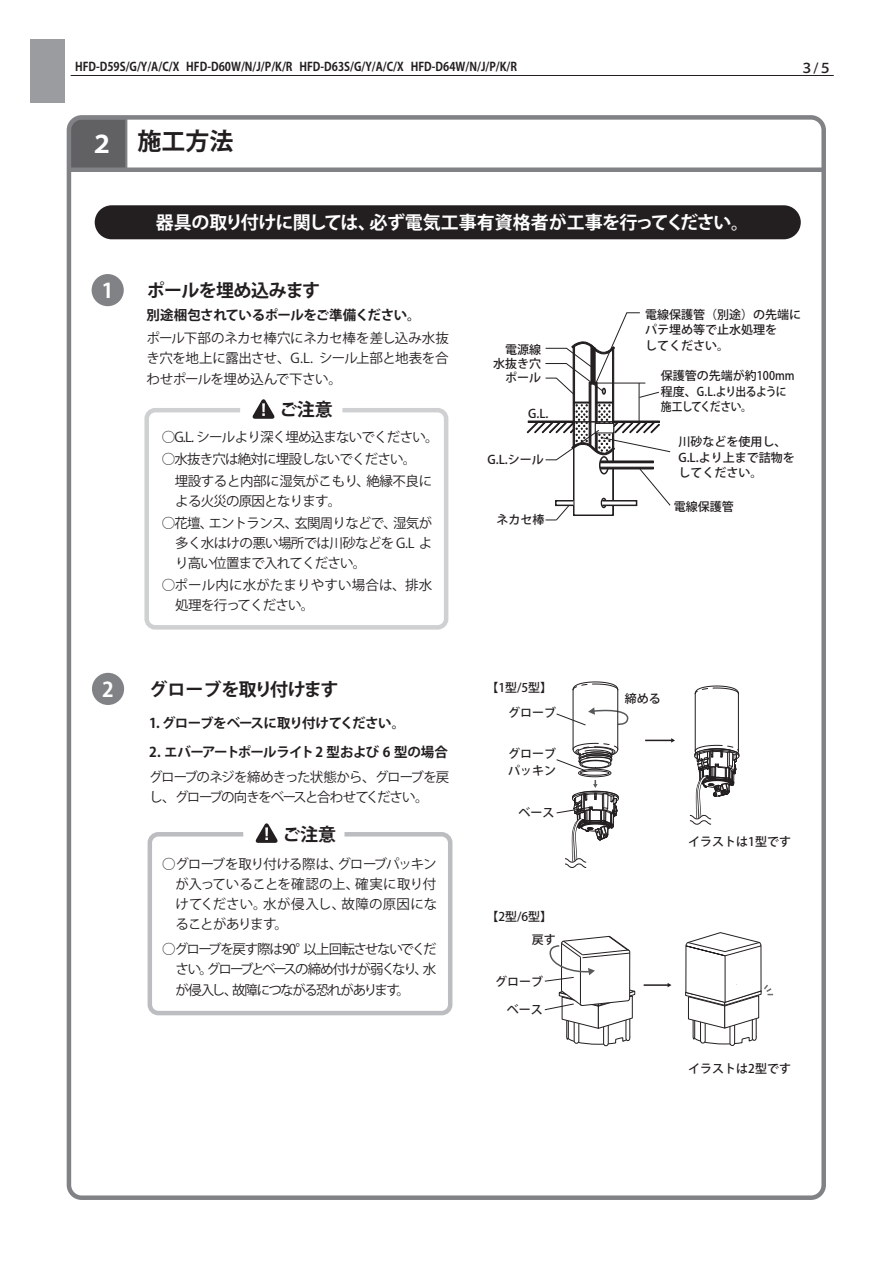
<style>
.page{position:relative;width:893px;height:1263px;background:#fff}
.page>*{position:absolute;margin:0;border:0;box-sizing:border-box;transform-origin:0 0}
.t1{font:700 24px "Koz Go Pro";color:#231f20}
.t2{font:700 20.25px "Koz Go Pro";color:#fff}
.t3{font:700 18px "Koz Go Pro";letter-spacing:-.02em;color:#fff}
.t4{font:700 18px "Koz Go Pro";letter-spacing:-.02em;color:#231f20}
.t5{font:13.5px/20.2px "Koz Go Pro";letter-spacing:-.06em;color:#231f20;text-align:justify}
.t6{font:700 13.5px "Koz Go Pro";letter-spacing:-.04em;color:#231f20}
.t7{font:13.5px/20.2px "Koz Go Pro";letter-spacing:-.08em;color:#231f20}
.t8{font:13.5px/20.2px "Koz Go Pro";letter-spacing:.01em;color:#231f20}
.t9{font:500 13.5px "Koz Go Pro";color:#231f20}
.t10{font:500 12px/15.6px "Koz Go Pro";color:#231f20}
.t11{font:700 12px "Koz Go Pro";color:#231f20;scale:.9 1}
.s1{color:#fff}
</style>
<div class="page">
<div style="left:30px;top:39px;width:34px;height:64px;background:#9a9c9f"></div>
<hr style="left:71px;top:75px;width:763px;height:1px;background:#231f20">
<div style="left:72px;top:120px;width:56px;height:47px;background:#616164"></div>
<div style="left:67px;top:115px;width:759px;height:1085px;border:4px solid #808285;border-radius:13px"></div>
<div style="left:69px;top:167px;width:755px;height:5px;background:#808285"></div>
<svg style="left:255px;top:823px;width:23px;height:20px"></svg>
<div style="left:148px;top:832px;width:304px;height:183px;border:4px solid #bcbdc0;border-radius:9px"></div>
<div style="left:92px;top:673px;width:32px;height:32px;background:#808285;border-radius:50%"></div>
<svg style="left:556px;top:707px;width:73px;height:19px"></svg>
<hr style="left:617px;top:690px;width:1px;height:59px;background:#231f20">
<hr style="left:573px;top:690px;width:1px;height:59px;background:#231f20">
<svg style="left:573px;top:681px;width:45px;height:9px"></svg>
<svg style="left:556px;top:743px;width:62px;height:28px"></svg>
<hr style="left:738px;top:694px;width:1px;height:57px;background:#231f20">
<hr style="left:695px;top:694px;width:1px;height:57px;background:#231f20">
<svg style="left:695px;top:685px;width:44px;height:9px"></svg>
<svg style="left:645px;top:738px;width:30px;height:5px"></svg>
<div style="left:578px;top:769px;width:33px;height:8px;border:1px solid #231f20;border-radius:50%"></div>
<div style="left:580px;top:771px;width:29px;height:4px;border:1px solid #231f20;border-radius:50%"></div>
<div style="left:730px;top:1021px;width:5px;height:25px;border:1px solid #231f20;border-radius:2px"></div>
<div style="left:603px;top:1021px;width:6px;height:25px;border:1px solid #231f20;border-radius:2px"></div>
<hr style="left:644px;top:984px;width:24px;height:2px;background:#231f20">
<svg style="left:685px;top:932px;width:88px;height:113px"></svg>
<svg style="left:544px;top:936px;width:92px;height:109px"></svg>
<svg style="left:252px;top:399px;width:23px;height:20px"></svg>
<div style="left:144px;top:408px;width:304px;height:222px;border:4px solid #cfd0d2;border-radius:9px"></div>
<div style="left:92px;top:274px;width:32px;height:32px;background:#808285;border-radius:50%"></div>
<div style="left:95px;top:205px;width:706px;height:34px;background:#231f20;border-radius:17px"></div>
<svg style="left:527px;top:312px;width:144px;height:209px"></svg>
<svg style="left:556px;top:780px;width:63px;height:88px"></svg>
<svg style="left:689px;top:745px;width:51px;height:80px"></svg>
<p class="t11" style="left:75px;top:59px;width:493px">HFD-D59S/G/Y/A/C/X HFD-D60W/N/J/P/K/R HFD-D63S/G/Y/A/C/X HFD-D64W/N/J/P/K/R</p>
<h1 class="t1" style="left:90px;top:126px;width:145px"><span class="s1">２</span> 施工方法</h1>
<h3 class="t3" style="left:156px;top:211px;width:595px">器具の取り付けに関しては、必ず電気工事有資格者が工事を行ってください。</h3>
<p class="t9" style="left:800px;top:59px;width:33px">３/５</p>
<h2 class="t2" style="left:102px;top:277px;width:13px">1</h2>
<h3 class="t4" style="left:147px;top:278px;width:175px">ポールを埋め込みます</h3>
<p class="t5" style="left:146px;top:328px;width:304px">ポール下部のネカセ棒穴にネカセ棒を差し込み水抜き穴を地上に露出させ、G.L. シール上部と地表を合わせポールを埋め込んで下さい。</p>
<p class="t6" style="left:146px;top:307px;width:276px">別途梱包されているポールをご準備ください。</p>
<h3 class="t4" style="left:279px;top:398px;width:55px">ご注意</h3>
<p class="t5" style="left:162px;top:427px;width:278px">○G.L. シールより深く埋め込まないでください。</p>
<p class="t5" style="left:162px;top:448px;width:272px;line-height:21.8px">○水抜き穴は絶対に埋設しないでください。　埋設すると内部に湿気がこもり、絶縁不良に</p>
<p class="t5" style="left:175px;top:491px;width:168px">よる火災の原因となります。</p>
<p class="t5" style="left:175px;top:513px;width:258px;text-indent:-13px">○花壇、エントランス、玄関周りなどで、湿気が多く水はけの悪い場所では川砂などを G.L より高い位置まで入れてください。</p>
<p class="t8" style="left:175px;top:575px;width:258px;text-indent:-14px">○ポール内に水がたまりやすい場合は、排水処理を行ってください。</p>
<h2 class="t2" style="left:102px;top:676px;width:13px">2</h2>
<h3 class="t4" style="left:149px;top:677px;width:191px">グローブを取り付けます</h3>
<p class="t6" style="left:149px;top:714px;width:258px">1. グローブをベースに取り付けてください。</p>
<p class="t6" style="left:149px;top:743px;width:300px">2. エバーアートポールライト 2 型および 6 型の場合</p>
<p class="t7" style="left:149px;top:767px;width:302px">グローブのネジを締めきった状態から、グローブを戻し、グローブの向きをベースと合わせてください。</p>
<h3 class="t4" style="left:282px;top:822px;width:55px">ご注意</h3>
<p class="t5" style="left:176px;top:854px;width:263px;text-indent:-14px">○グローブを取り付ける際は、グローブパッキンが入っていることを確認の上、確実に取り付けてください。水が侵入し、故障の原因になることがあります。</p>
<p class="t5" style="left:176px;top:939px;width:263px;text-indent:-14px">○グローブを戻す際は90°以上回転させないでください。グローブとベースの締め付けが弱くなり、水が侵入し、故障につながる恐れがあります。</p>
<p class="t10" style="left:505px;top:342px;width:37px">電源線</p>
<p class="t10" style="left:505px;top:370px;width:37px">ポール</p>
<p class="t10" style="left:493px;top:356px;width:49px">水抜き穴</p>
<p class="t10" style="left:528px;top:406px;width:22px">G.L.</p>
<p class="t10" style="left:487px;top:453px;width:58px">G.L.シール</p>
<p class="t10" style="left:496px;top:513px;width:49px">ネカセ棒</p>
<p class="t10" style="left:486px;top:680px;width:67px">【1型/5型】</p>
<p class="t10" style="left:508px;top:705px;width:49px">グローブ</p>
<p class="t10" style="left:508px;top:745px;width:49px;line-height:17px">グローブパッキン</p>
<p class="t10" style="left:519px;top:805px;width:37px">ベース</p>
<p class="t10" style="left:486px;top:909px;width:67px">【2型/6型】</p>
<p class="t10" style="left:532px;top:932px;width:25px">戻す</p>
<p class="t10" style="left:495px;top:974px;width:49px">グローブ</p>
<p class="t10" style="left:507px;top:1002px;width:37px">ベース</p>
<p class="t10" style="left:645px;top:307px;width:157px">電線保護管（別途）の先端にパテ埋め等で止水処理を<br>してください。</p>
<p class="t10" style="left:661px;top:368px;width:135px">保護管の先端が約100mm程度、G.L.より出るように施工してください。</p>
<p class="t10" style="left:678px;top:435px;width:118px">川砂などを使用し、<br>G.L.より上まで詰物をしてください。</p>
<p class="t10" style="left:674px;top:499px;width:61px">電線保護管</p>
<p class="t10" style="left:625px;top:692px;width:37px">締める</p>
<p class="t10" style="left:688px;top:834px;width:104px">イラストは1型です</p>
<p class="t10" style="left:688px;top:1061px;width:104px">イラストは2型です</p>
</div>
